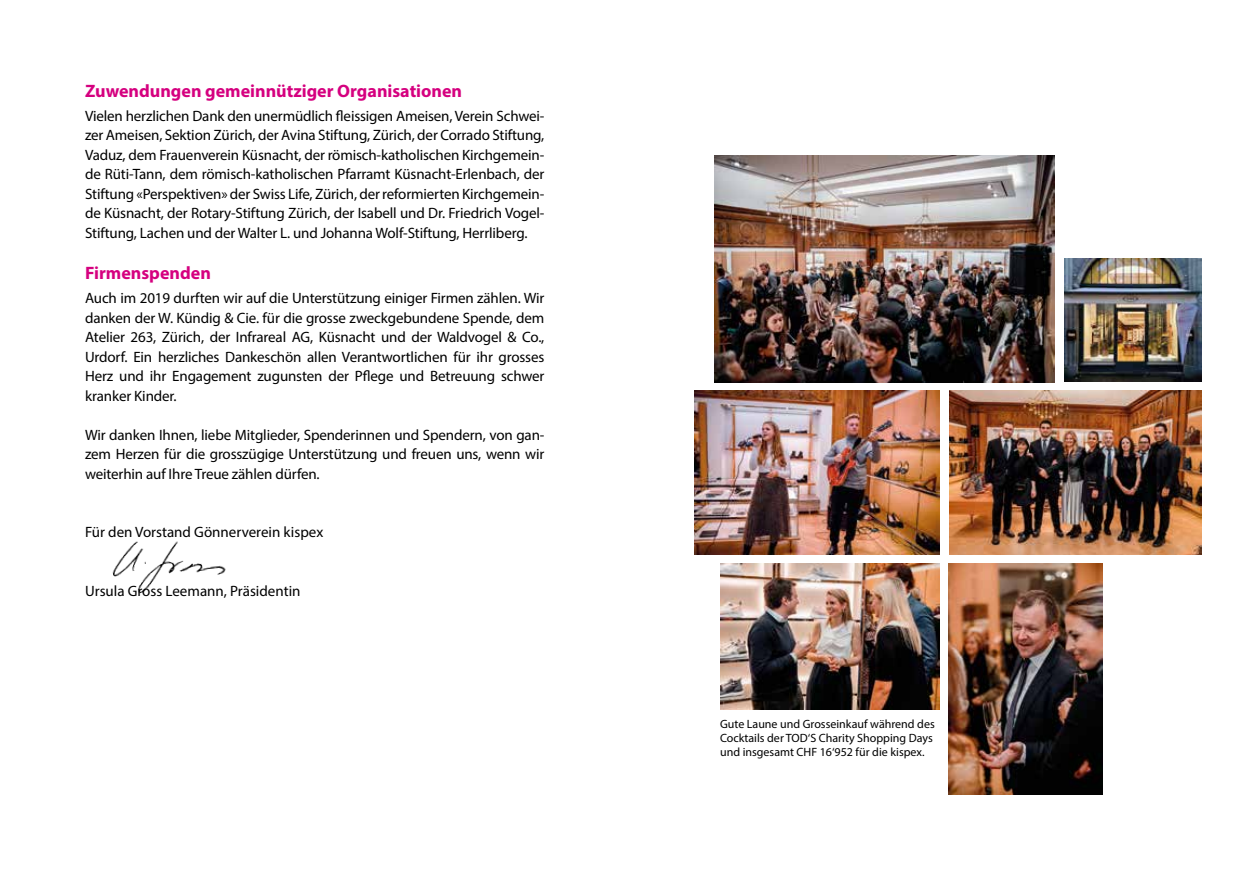
<style>
.page{position:relative;width:1259px;height:893px;background:#fff}
.page>*{position:absolute;margin:0;border:0;box-sizing:border-box;transform-origin:0 0}
.t1{font:700 18px "Myriad Pro";color:#d5007f}
.t2{font:15px/19.5px "Myriad Pro";letter-spacing:-.01em;color:#000;text-align:justify}
.t3{font:12px/14.4px "Myriad Pro";color:#000}
</style>
<div class="page">
<img style="left:112px;top:541px;width:114px;height:53px">
<img style="left:714px;top:155px;width:340px;height:227px">
<img style="left:694px;top:391px;width:245px;height:163px">
<img style="left:1064px;top:259px;width:137px;height:123px">
<img style="left:949px;top:391px;width:252px;height:163px">
<img style="left:720px;top:563px;width:220px;height:147px">
<img style="left:948px;top:563px;width:154px;height:232px">
<p class="t1" style="left:85px;top:79px;width:379px">Zuwendungen gemeinnütziger Organisationen</p>
<p class="t2" style="left:85px;top:106px;width:461px">Vielen herzlichen Dank den unermüdlich fleissigen Ameisen, Verein Schwei&shy;zer Ameisen, Sektion Zürich, der Avina Stiftung, Zürich, der Corrado Stiftung, Vaduz, dem Frauenverein Küsnacht, der römisch-katholischen Kirchgemein&shy;de Rüti-Tann, dem römisch-katholischen Pfarramt Küsnacht-Erlenbach, der Stiftung «Perspektiven» der Swiss Life, Zürich, der reformierten Kirchgemein&shy;de Küsnacht, der Rotary-Stiftung Zürich, der Isabell und Dr. Friedrich Vogel-Stiftung, Lachen und der Walter L. und Johanna Wolf-Stiftung, Herrliberg.</p>
<p class="t1" style="left:85px;top:262px;width:127px">Firmenspenden</p>
<p class="t2" style="left:85px;top:288px;width:461px">Auch im 2019 durften wir auf die Unterstützung einiger Firmen zählen. Wir danken der W. Kündig &amp; Cie. für die grosse zweckgebundene Spende, dem Atelier 263, Zürich, der Infrareal AG, Küsnacht und der Waldvogel &amp; Co., Urdorf. Ein herzliches Dankeschön allen Verantwortlichen für ihr grosses Herz und ihr Engagement zugunsten der Pflege und Betreuung schwer kranker Kinder.</p>
<p class="t2" style="left:85px;top:425px;width:461px">Wir danken Ihnen, liebe Mitglieder, Spenderinnen und Spendern, von gan&shy;zem Herzen für die grosszügige Unterstützung und freuen uns, wenn wir weiterhin auf Ihre Treue zählen dürfen.</p>
<p class="t2" style="left:85px;top:522px;width:240px">Für den Vorstand Gönnerverein kispex</p>
<p class="t2" style="left:85px;top:581px;width:217px">Ursula Gross Leemann, Präsidentin</p>
<p class="t3" style="left:720px;top:716px;width:216px">Gute Laune und Grosseinkauf während des<br>Cocktails der TOD‘S Charity Shopping Days und insgesamt CHF 16‘952 für die kispex.</p>
</div>
